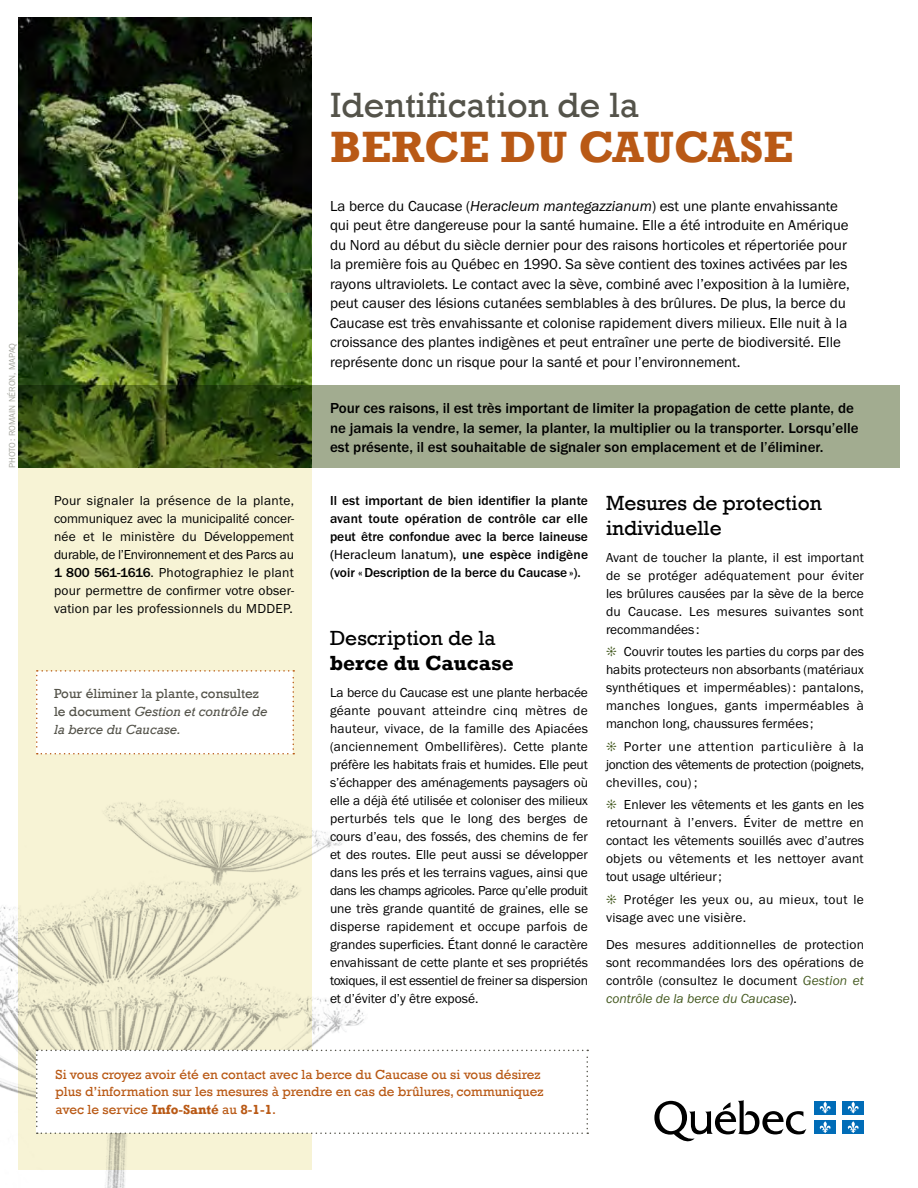
<style>
.page{position:relative;width:918px;height:1188px;background:#fff}
.page>*{position:absolute;margin:0;border:0;box-sizing:border-box;transform-origin:0 0}
.t1{font:700 45px "Rockwell";color:#b95915}
.t2{font:36px "Rockwell";color:#54534a}
.t3{font:21px/25.2px "Rockwell";color:#000}
.t4{font:700 21px "Rockwell";color:#000}
.t5{font:15px/19.5px "Franklin Gothic";color:#000}
.t6{font:700 15px/19.5px "Franklin Gothic";color:#000}
.t7{font:13.5px/18px "Franklin Gothic";letter-spacing:.005em;color:#000;text-align:justify}
.t8{font:700 13.5px/18px "Franklin Gothic";color:#000;text-align:justify}
.t9{font:13.5px/18px "Rockwell";color:#b95915}
.t10{font:13.5px/18px "Rockwell";color:#54534a}
.t11{font:9px "Franklin Gothic";color:#a6a79f}
.s1{font-weight:700}
.s2{font-style:italic}
.s3{font-family:"Myriad Pro";font-weight:400}
.s4{color:#455a21}
.s5{font-style:italic;color:#455a21}
</style>
<div class="page">
<div style="left:18px;top:18px;width:882px;height:1152px;background:#f7f3d5"></div>
<div style="left:312px;top:0;width:606px;height:1188px;background:#fff"></div>
<img style="left:18px;top:18px;width:294px;height:367px">
<svg style="left:18px;top:385px;width:882px;height:83px;background:#7d8c65"></svg>
<img style="left:0;top:800px;width:416px;height:388px">
<svg style="left:36px;top:1050px;width:552px;height:84px"></svg>
<svg style="left:654px;top:1100px;width:152px;height:42px"></svg>
<div style="left:814px;top:1101px;width:22px;height:13px;background:#006cb7"></div>
<svg style="left:819px;top:1102px;width:12px;height:12px"></svg>
<div style="left:842px;top:1101px;width:22px;height:13px;background:#006cb7"></div>
<svg style="left:847px;top:1102px;width:12px;height:12px"></svg>
<div style="left:814px;top:1120px;width:22px;height:14px;background:#006cb7"></div>
<svg style="left:819px;top:1121px;width:12px;height:12px"></svg>
<div style="left:842px;top:1120px;width:22px;height:14px;background:#006cb7"></div>
<svg style="left:847px;top:1121px;width:12px;height:12px"></svg>
<div style="left:36px;top:670px;width:258px;height:84px;background:#fff"></div>
<p class="t11" style="left:7px;top:468px;width:127px;rotate:-90deg">PHOTO: Romain Néron , MAPAQ</p>
<h2 class="t2" style="left:330px;top:84px;width:311px">Identification de la</h2>
<h1 class="t1" style="left:330px;top:120px;width:465px">berce du caucase</h1>
<p class="t7" style="left:54px;top:491px;width:242px">Pour signaler la présence de la plante, communiquez avec la municipalité concer&shy;née et le ministère du Développement durable, de l’Environnement et des Parcs au <span class="s1">1 800 561-1616</span>. Photographiez le plant pour permettre de confirmer votre obser&shy;vation par les professionnels du M DDEP.</p>
<p class="t10" style="left:54px;top:685px;width:215px">Pour éliminer la plante, consultez le document <span class="s2">Gestion et contrôle de la berce du Caucase.</span></p>
<p class="t5" style="left:330px;top:196px;width:521px">La berce du Caucase (<span class="s2">Heracleum mantegazzianum</span>) est une plante envahissante qui peut être dangereuse pour la santé humaine. Elle a été introduite en Amérique du Nord au début du siècle dernier pour des raisons horticoles et répertoriée pour la première fois au Québec en 1990. Sa sève contient des toxines activées par les rayons ultraviolets. Le contact avec la sève, combiné avec l’exposition à la lumière, peut causer des lésions cutanées semblables à des brûlures. De plus, la berce du Caucase est très envahissante et colonise rapidement divers milieux. Elle nuit à la croissance des plantes indigènes et peut entraîner une perte de biodiversité. Elle représente donc un risque pour la santé et pour l’environnement.</p>
<p class="t6" style="left:330px;top:399px;width:530px">Pour ces raisons, il est très important de limiter la propagation de cette plante, de ne jamais la vendre, la semer, la planter, la multiplier ou la transporter. Lorsqu’elle est présente, il est souhaitable de signaler son emplacement et de l’éliminer.</p>
<p class="t8" style="left:330px;top:492px;width:260px">Il est important de bien identifier la plante avant toute opération de contrôle car elle peut être confondue avec la berce laineuse (<span class="s3">Heracleum lanatum</span>), une espèce indigène (voir «Description de la berce du Caucase»).</p>
<h3 class="t3" style="left:606px;top:490px;width:217px">Mesures de protection individuelle</h3>
<p class="t7" style="left:606px;top:548px;width:260px">Avant de toucher la plante, il est important de se protéger adéquatement pour éviter les brûlures causées par la sève de la berce du Caucase. Les mesures suivantes sont recommandées :</p>
<p class="t7" style="left:606px;top:643px;width:260px"><span class="s4">❊</span> Couvrir toutes les parties du corps par des habits protecteurs non absorbants (matériaux synthétiques et imperméables) : pantalons, manches longues, gants imperméables à manchon long, chaussures fermées ;</p>
<p class="t7" style="left:606px;top:737px;width:260px"><span class="s4">❊</span> Porter une attention particulière à la jonction des vêtements de protection (poignets, chevilles, cou) ;</p>
<p class="t7" style="left:606px;top:796px;width:259px"><span class="s4">❊</span> Enlever les vêtements et les gants en les retournant à l’envers. Éviter de mettre en contact les vêtements souillés avec d’autres objets ou vêtements et les nettoyer avant tout usage ultérieur;</p>
<p class="t7" style="left:606px;top:890px;width:259px"><span class="s4">❊</span> Protéger les yeux ou, au mieux, tout le visage avec une visière.</p>
<p class="t7" style="left:606px;top:935px;width:260px">Des mesures additionnelles de protection sont recommandées lors des opérations de contrôle (consultez le document <span class="s5">Gestion et contrôle de la berce du Caucase</span>).</p>
<h3 class="t3" style="left:330px;top:625px;width:167px">Description de la</h3>
<h3 class="t4" style="left:330px;top:650px;width:185px">berce du Caucase</h3>
<p class="t7" style="left:330px;top:683px;width:260px">La berce du Caucase est une plante herbacée géante pouvant atteindre cinq mètres de hauteur, vivace, de la famille des Apiacées (anciennement Ombellifères). Cette plante préfère les habitats frais et humides. Elle peut s’échapper des aménagements paysagers où elle a déjà été utilisée et coloniser des milieux perturbés tels que le long des berges de cours d’eau, des fossés, des chemins de fer et des routes. Elle peut aussi se développer dans les prés et les terrains vagues, ainsi que dans les champs agricoles. Parce qu’elle produit une très grande quantité de graines, elle se disperse rapidement et occupe parfois de grandes superficies. Étant donné le caractère envahissant de cette plante et ses propriétés toxiques, il est essentiel de freiner sa dispersion et d’éviter d’y être exposé.</p>
<p class="t9" style="left:56px;top:1065px;width:490px">Si vous croyez avoir été en contact avec la berce du Caucase ou si vous désirez plus d’information sur les mesures à prendre en cas de brûlures, communiquez avec le service <span class="s1">Info-Santé</span> au <span class="s1">8-1-1</span>.</p>
</div>
